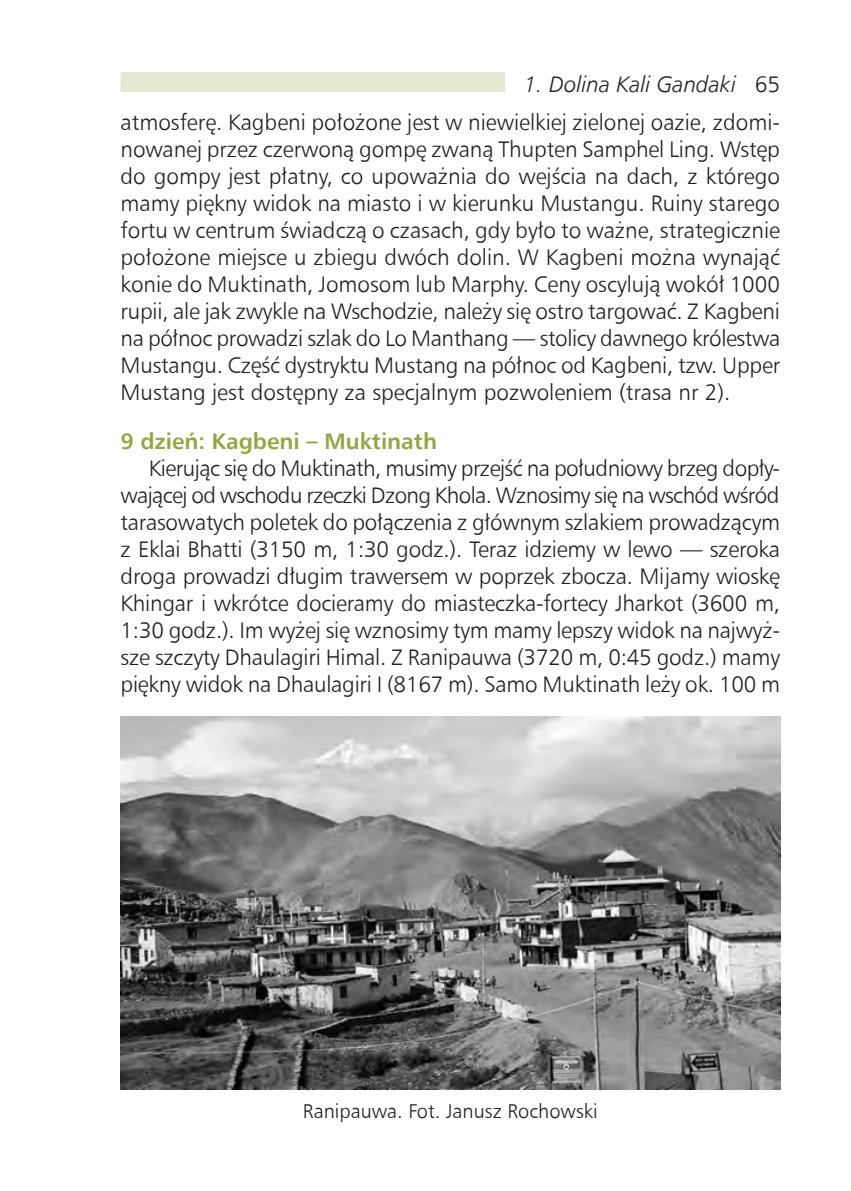
<style>
.page{position:relative;width:851px;height:1191px;background:#fff}
.page>*{position:absolute;margin:0;border:0;box-sizing:border-box;transform-origin:0 0}
.t1{font:22.5px/27px "Humnst 777 Lt EU";color:#231f20;text-align:justify}
.t2{font:700 22.5px "Humnst 777 EU";color:#90a83d}
.t3{font:20px "Humnst 777 Lt EU";color:#231f20}
.s1{font-style:italic}
</style>
<div class="page">
<div style="left:120px;top:72px;width:385px;height:20px;background:#e4e8d0"></div>
<img style="left:120px;top:716px;width:660px;height:373px">
<p class="t1" style="left:120px;top:65px;width:661px;line-height:38px;text-align:right"><span class="s1">1. Dolina Kali Gandaki</span> 65<br>atmosferę. Kagbeni położone jest w niewielkiej zielonej oazie, zdomi-</p>
<p class="t1" style="left:120px;top:136px;width:661px">nowanej przez czerwoną gompę zwaną Thupten Samphel Ling. Wstęp do gompy jest płatny, co upoważnia do wejścia na dach, z którego mamy piękny widok na miasto i w kierunku Mustangu. Ruiny starego fortu w centrum świadczą o czasach, gdy było to ważne, strategicznie położone miejsce u zbiegu dwóch dolin. W Kagbeni można wynająć konie do Muktinath, Jomosom lub Marphy. Ceny oscylują wokół 1000 rupii, ale jak zwykle na Wschodzie, należy się ostro targować. Z Kagbeni na północ prowadzi szlak do Lo Manthang — stolicy dawnego królestwa Mustangu. Część dystryktu Mustang na północ od Kagbeni, tzw. Upper Mustang jest dostępny za specjalnym pozwoleniem (trasa nr 2).</p>
<p class="t2" style="left:120px;top:426px;width:318px">9 dzień: Kagbeni – Muktinath</p>
<p class="t1" style="left:120px;top:454px;width:661px;text-indent:28px">Kierując się do Muktinath, musimy przejść na południowy brzeg dopły&shy;wającej od wschodu rzeczki Dzong Khola. Wznosimy się na wschód wśród tarasowatych poletek do połączenia z głównym szlakiem prowadzącym z Eklai Bhatti (3150 m, 1:30 godz.). Teraz idziemy w lewo — szeroka droga prowadzi długim trawersem w poprzek zbocza. Mijamy wioskę Khingar i wkrótce docieramy do miasteczka-fortecy Jharkot (3600 m, 1:30 godz.). Im wyżej się wznosimy tym mamy lepszy widok na najwyż&shy;sze szczyty Dhaulagiri Himal. Z Ranipauwa (3720 m, 0:45 godz.) mamy piękny widok na Dhaulagiri I (8167 m). Samo Muktinath leży ok. 100 m</p>
<p class="t3" style="left:303px;top:1099px;width:296px">Ranipauwa. Fot. Janusz Rochowski</p>
</div>
